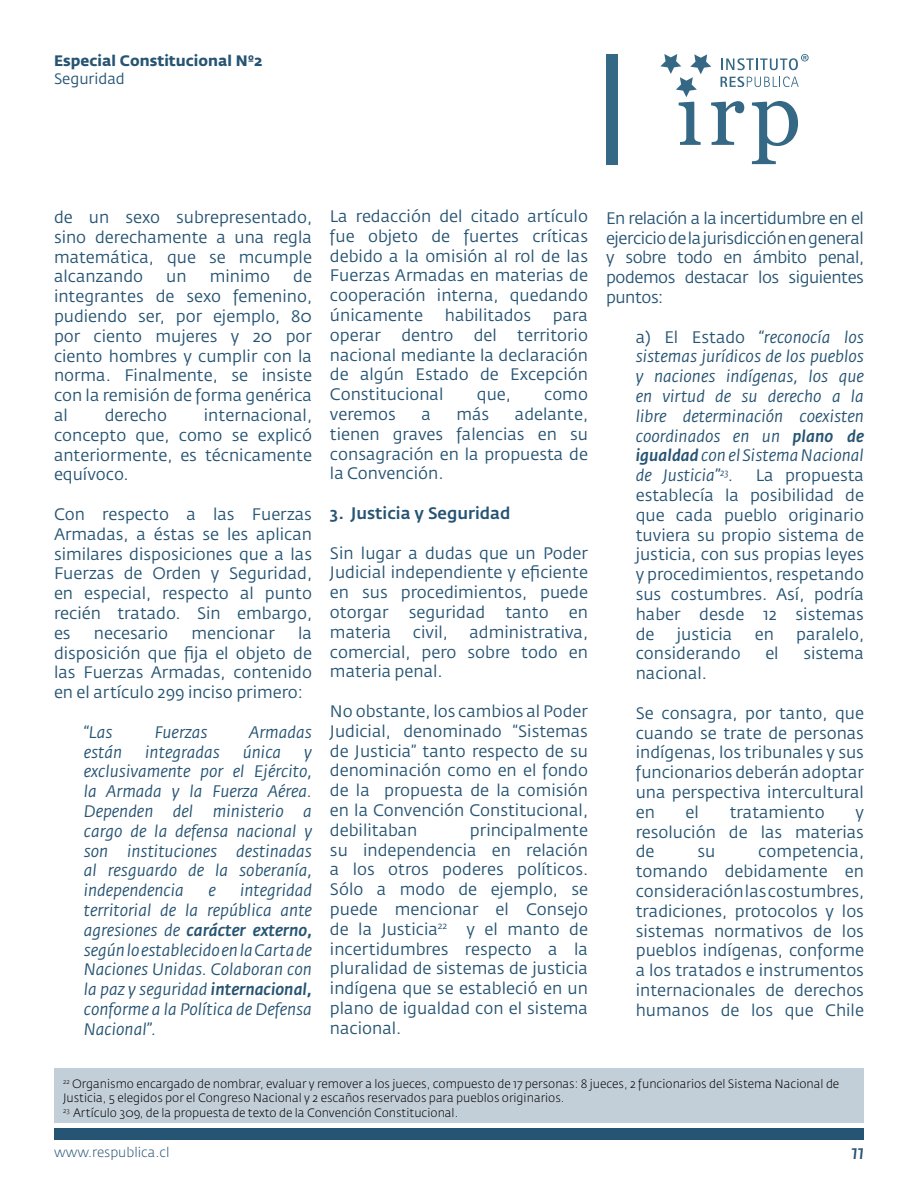
<style>
.page{position:relative;width:918px;height:1188px;background:#fff}
.page>*{position:absolute;margin:0;border:0;box-sizing:border-box;transform-origin:0 0}
.t1{font:italic 19.5px "Fedra Sans Std";color:#265473}
.t2{font:16.5px/19.8px "Fedra Sans Std";color:#265473;text-align:justify}
.t3{font:italic 16.5px/19.8px "Fedra Sans Std";color:#265473;text-align:justify}
.t4{font:500 16.5px "Fedra Sans Std";color:#265473}
.t5{font:700 15px "Fedra Sans Std";color:#265473}
.t6{font:15px "Fedra Sans Std";color:#265473}
.t7{font:300 13.5px "Fedra Sans Std";color:#265473}
.t8{font:300 12px/14.4px "Fedra Sans Std";color:#000}
.s1{font-weight:500}
.s2{font-style:normal}
</style>
<div class="page">
<div style="left:54px;top:1128px;width:810px;height:12px;background:#265473"></div>
<svg style="left:660px;top:54px;width:149px;height:110px"></svg>
<div style="left:606px;top:54px;width:11px;height:111px;background:#346885"></div>
<div style="left:54px;top:1069px;width:810px;height:54px;background:#c2cfd8"></div>
<p class="t5" style="left:54px;top:51px;width:210px">Especial Constitucional Nº2</p>
<p class="t6" style="left:54px;top:69px;width:72px">Seguridad</p>
<p class="t2" style="left:54px;top:207px;width:260px">de un sexo subrepresentado, sino derechamente a una regla matemática, que se mcumple alcanzando</p>
<p class="t2" style="left:166px;top:267px;width:22px">un</p>
<p class="t2" style="left:210px;top:267px;width:62px">minimo</p>
<p class="t2" style="left:54px;top:267px;width:260px;text-indent:239px">de integrantes de sexo femenino, pudiendo ser, por ejemplo, 80 por ciento mujeres y 20 por ciento hombres y cumplir con la norma. Finalmente, se insiste con la remisión de forma genérica al</p>
<p class="t2" style="left:54px;top:405px;width:260px;text-indent:150px">internacional, concepto que, como se explicó anteriormente, es técnicamente equívoco.</p>
<p class="t2" style="left:54px;top:504px;width:260px">Con respecto a las Fuerzas Armadas, a éstas se les aplican similares disposiciones que a las Fuerzas de Orden y Seguridad, en especial, respecto al punto recién tratado. Sin embargo, es</p>
<p class="t2" style="left:105px;top:405px;width:64px">derecho</p>
<p class="t2" style="left:94px;top:623px;width:76px">necesario</p>
<p class="t2" style="left:191px;top:623px;width:85px">mencionar</p>
<p class="t2" style="left:54px;top:623px;width:260px;text-indent:244px">la disposición que fija el objeto de las Fuerzas Armadas, contenido en el artículo 299 inciso primero:</p>
<p class="t3" style="left:84px;top:722px;width:30px">“Las</p>
<p class="t3" style="left:155px;top:722px;width:54px">Fuerzas</p>
<p class="t3" style="left:249px;top:722px;width:64px">Armadas</p>
<p class="t3" style="left:84px;top:742px;width:40px">están</p>
<p class="t3" style="left:145px;top:742px;width:76px">integradas</p>
<p class="t3" style="left:243px;top:742px;width:40px">única</p>
<p class="t3" style="left:84px;top:742px;width:230px;text-indent:221px">y exclusivamente por el Ejército, la Armada y la Fuerza Aérea.<br>Dependen del ministerio a cargo de la defensa nacional y son instituciones destinadas al resguardo de la soberanía, independencia</p>
<p class="t3" style="left:84px;top:881px;width:230px;text-indent:156px">integridad territorial de la república ante agresiones de <span class="s1">carácter externo, </span>según lo establecido en la Carta de Naciones Unidas. Colaboran con la paz y seguridad <span class="s1">internacional, </span>conforme a la Política de Defensa Nacional”.</p>
<p class="t3" style="left:208px;top:881px;width:9px">e</p>
<p class="t2" style="left:330px;top:206px;width:260px">La redacción del citado artículo fue objeto de fuertes críticas debido a la omisión al rol de las Fuerzas Armadas en materias de cooperación interna, quedando únicamente</p>
<p class="t2" style="left:445px;top:305px;width:88px">habilitados</p>
<p class="t2" style="left:330px;top:305px;width:260px;text-indent:223px">para operar dentro del territorio nacional mediante la declaración de algún Estado de Excepción Constitucional</p>
<p class="t2" style="left:477px;top:385px;width:36px">que,</p>
<p class="t2" style="left:544px;top:385px;width:45px">como</p>
<p class="t2" style="left:330px;top:404px;width:67px">veremos</p>
<p class="t2" style="left:422px;top:404px;width:11px">a</p>
<p class="t2" style="left:457px;top:404px;width:34px">más</p>
<p class="t2" style="left:330px;top:404px;width:260px;text-indent:185px">adelante, tienen graves falencias en su consagración en la propuesta de la Convención.</p>
<p class="t4" style="left:330px;top:503px;width:182px">3. Justicia y Seguridad</p>
<p class="t2" style="left:330px;top:543px;width:260px">Sin lugar a dudas que un Poder Judicial independiente y eficiente en sus procedimientos, puede otorgar seguridad tanto en materia</p>
<p class="t2" style="left:330px;top:622px;width:260px;text-indent:140px">administrativa, comercial, pero sobre todo en materia penal.</p>
<p class="t2" style="left:330px;top:701px;width:260px">No obstante, los cambios al Poder Judicial, denominado “Sistemas de Justicia” tanto respecto de su denominación como en el fondo de la propuesta de la comisión en la Convención Constitucional, debilitaban</p>
<p class="t2" style="left:413px;top:622px;width:37px">civil,</p>
<p class="t2" style="left:330px;top:820px;width:260px;text-indent:140px">principalmente su independencia en relación a los otros poderes políticos.<br>Sólo a modo de ejemplo, se puede mencionar el Consejo de la Justicia<sup>22</sup> y el manto de incertidumbres respecto a la pluralidad de sistemas de justicia indígena que se estableció en un plano de igualdad con el sistema nacional.</p>
<p class="t2" style="left:606px;top:208px;width:260px">En relación a la incertidumbre en el ejercicio de la jurisdicción en general y sobre todo en ámbito penal, podemos destacar los siguientes puntos:</p>
<p class="t3" style="left:636px;top:327px;width:230px"><span class="s2">a) El Estado</span> “reconocía los sistemas jurídicos de los pueblos y naciones indígenas, los que en virtud de su derecho a la libre determinación coexisten coordinados en un <span class="s1">plano de igualdad</span> con el Sistema Nacional de Justicia”<sup>23</sup>.</p>
<p class="t2" style="left:636px;top:466px;width:230px;text-indent:120px">La propuesta establecía la posibilidad de que cada pueblo originario tuviera su propio sistema de justicia, con sus propias leyes y procedimientos, respetando sus costumbres. Así, podría haber desde 12 sistemas de</p>
<p class="t2" style="left:677px;top:624px;width:57px">justicia</p>
<p class="t2" style="left:755px;top:624px;width:21px">en</p>
<p class="t2" style="left:796px;top:624px;width:69px">paralelo,</p>
<p class="t2" style="left:636px;top:644px;width:107px">considerando</p>
<p class="t2" style="left:765px;top:644px;width:15px">el</p>
<p class="t2" style="left:803px;top:644px;width:62px">sistema</p>
<p class="t2" style="left:636px;top:664px;width:73px">nacional.</p>
<p class="t2" style="left:636px;top:703px;width:230px">Se consagra, por tanto, que cuando se trate de personas indígenas, los tribunales y sus funcionarios deberán adoptar una perspectiva intercultural en</p>
<p class="t2" style="left:686px;top:802px;width:15px">el</p>
<p class="t2" style="left:730px;top:802px;width:96px">tratamiento</p>
<p class="t2" style="left:636px;top:802px;width:230px;text-indent:220px">y resolución de las materias de</p>
<p class="t2" style="left:636px;top:842px;width:230px;text-indent:122px">competencia, tomando debidamente en consideración las costumbres, tradiciones, protocolos y los sistemas normativos de los pueblos indígenas, conforme a los tratados e instrumentos internacionales de derechos humanos de los que Chile</p>
<p class="t2" style="left:697px;top:842px;width:19px">su</p>
<p class="t8" style="left:63px;top:1076px;width:778px"><sup>22</sup> Organismo encargado de nombrar, evaluar y remover a los jueces, compuesto de 17 personas: 8 jueces, 2 funcionarios del Sistema Nacional de<br>Justicia, 5 elegidos por el Congreso Nacional y 2 escaños reservados para pueblos originarios.<br><sup>23</sup> Artículo 309, de la propuesta de texto de la Convención Constitucional.</p>
<p class="t7" style="left:54px;top:1144px;width:117px">www.respublica.cl</p>
<p class="t1" style="left:851px;top:1140px;width:14px">11</p>
</div>
